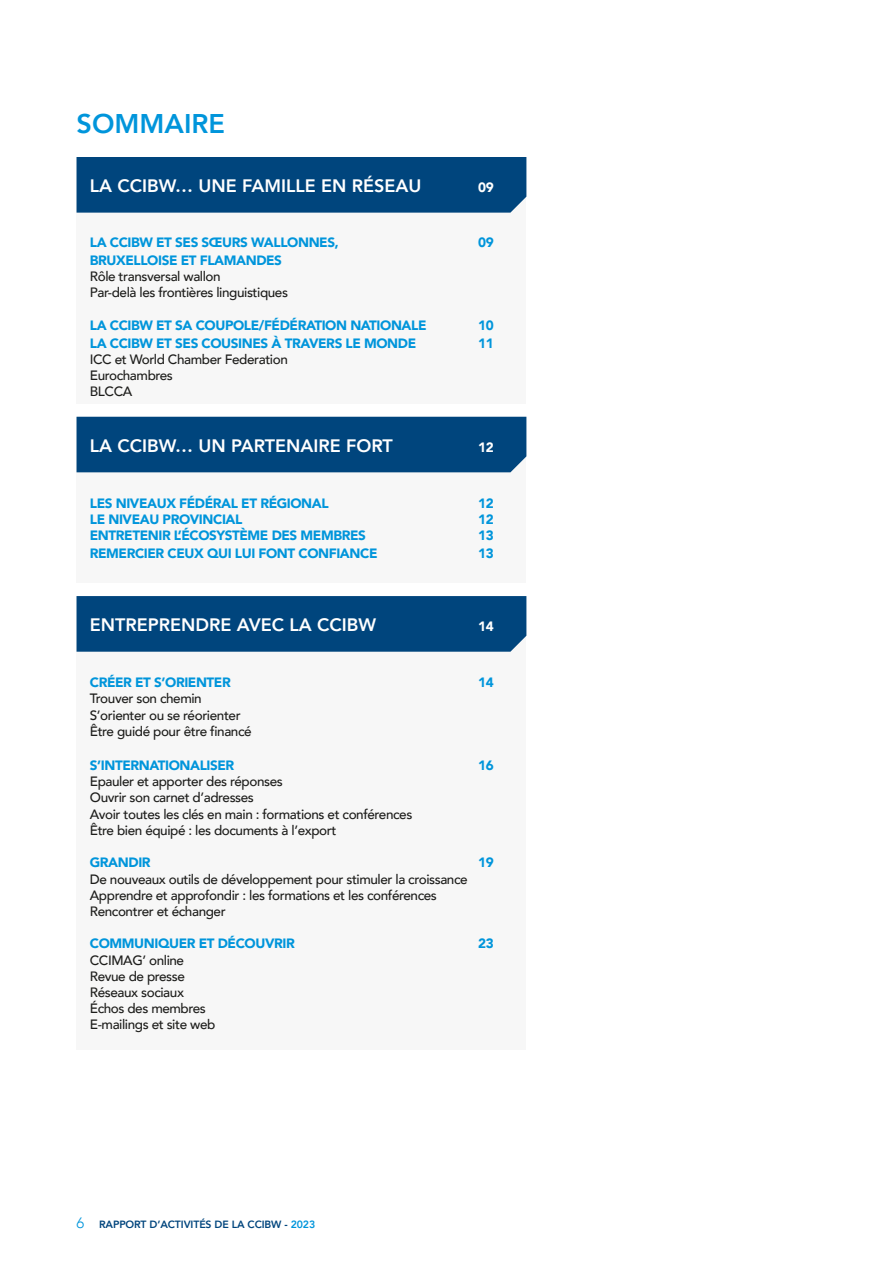
<style>
.page{position:relative;width:893px;height:1263px;background:#fff}
.page>*{position:absolute;margin:0;border:0;box-sizing:border-box;transform-origin:0 0}
.t1{font:800 27px "Avenir";color:#0095db}
.t2{font:800 18px "Avenir";color:#fff}
.Style_de_paragraphe_1{font:500 13.5px/16.2px "Avenir";letter-spacing:-.03em;color:#1d1d1b}
.Style_de_paragraphe_1-2{font:900 13.5px "Avenir";letter-spacing:-.03em;color:#0095db}
.sommaire_T2{font:500 13.5px/16.2px "Avenir";letter-spacing:-.03em;color:#1d1d1b}
.sommaire_T2-2{font:900 13.5px "Avenir";letter-spacing:-.03em;color:#0095db}
.t3{font:900 13.5px "Avenir";color:#fff}
.t4{font:800 10.5px "Avenir";letter-spacing:-.01em;color:#00457d}
.s1{font-weight:300;font-size:15px;color:#0095db}
.s2{color:#0095db}
</style>
<div class="page">
<div style="left:77px;top:157px;width:449px;height:247px;background:#f7f7f7"></div>
<div style="left:77px;top:417px;width:449px;height:166px;background:#f7f7f7"></div>
<div style="left:77px;top:596px;width:449px;height:454px;background:#f7f7f7"></div>
<div style="left:77px;top:157px;width:449px;height:56px;background:#00457d"></div>
<div style="left:77px;top:417px;width:449px;height:55px;background:#00457d"></div>
<div style="left:77px;top:596px;width:449px;height:56px;background:#00457d"></div>
<p class="t1" style="left:77px;top:103px;width:150px">SOMMAIRE</p>
<p class="t2" style="left:90px;top:172px;width:333px">LA CCIBW… UNE FAMILLE EN RÉSEAU</p>
<p class="t3" style="left:478px;top:176px;width:17px">09</p>
<p class="Style_de_paragraphe_1-2" style="left:90px;top:230px;width:250px">LA CCIBW ET SES SŒURS WALLONNES,</p>
<p class="Style_de_paragraphe_1-2" style="left:478px;top:230px;width:17px">09</p>
<p class="Style_de_paragraphe_1-2" style="left:90px;top:248px;width:194px">BRUXELLOISE ET FLAMANDES</p>
<p class="Style_de_paragraphe_1" style="left:90px;top:267px;width:132px">Rôle transversal wallon</p>
<p class="Style_de_paragraphe_1" style="left:90px;top:284px;width:200px">Par-delà les frontières linguistiques</p>
<p class="Style_de_paragraphe_1-2" style="left:90px;top:313px;width:338px">LA CCIBW ET SA COUPOLE/FÉDÉRATION NATIONALE</p>
<p class="Style_de_paragraphe_1-2" style="left:478px;top:313px;width:17px">10</p>
<p class="Style_de_paragraphe_1-2" style="left:90px;top:331px;width:328px">LA CCIBW ET SES COUSINES À TRAVERS LE MONDE</p>
<p class="Style_de_paragraphe_1-2" style="left:478px;top:331px;width:17px">11</p>
<p class="Style_de_paragraphe_1" style="left:90px;top:350px;width:200px">ICC et World Chamber Federation</p>
<p class="Style_de_paragraphe_1" style="left:90px;top:366px;width:85px">Eurochambres</p>
<p class="Style_de_paragraphe_1" style="left:90px;top:383px;width:44px">BLCCA</p>
<p class="t2" style="left:90px;top:431px;width:304px">LA CCIBW… UN PARTENAIRE FORT</p>
<p class="t3" style="left:478px;top:435px;width:17px">12</p>
<p class="Style_de_paragraphe_1-2" style="left:90px;top:492px;width:240px">LES NIVEAUX FÉDÉRAL ET RÉGIONAL</p>
<p class="Style_de_paragraphe_1-2" style="left:478px;top:492px;width:17px">12</p>
<p class="Style_de_paragraphe_1-2" style="left:90px;top:508px;width:154px">LE NIVEAU PROVINCIAL</p>
<p class="Style_de_paragraphe_1-2" style="left:478px;top:508px;width:17px">12</p>
<p class="Style_de_paragraphe_1-2" style="left:90px;top:524px;width:277px">ENTRETENIR L’ÉCOSYSTÈME DES MEMBRES</p>
<p class="Style_de_paragraphe_1-2" style="left:478px;top:524px;width:17px">13</p>
<p class="Style_de_paragraphe_1-2" style="left:90px;top:542px;width:289px">REMERCIER CEUX QUI LUI FONT CONFIANCE</p>
<p class="Style_de_paragraphe_1-2" style="left:478px;top:542px;width:17px">13</p>
<p class="t2" style="left:90px;top:611px;width:288px">ENTREPRENDRE AVEC LA CCIBW</p>
<p class="t3" style="left:478px;top:615px;width:17px">14</p>
<p class="Style_de_paragraphe_1-2" style="left:90px;top:671px;width:142px">CRÉER ET S’ORIENTER</p>
<p class="Style_de_paragraphe_1-2" style="left:478px;top:671px;width:17px">14</p>
<p class="Style_de_paragraphe_1" style="left:90px;top:690px;width:113px">Trouver son chemin</p>
<p class="Style_de_paragraphe_1" style="left:90px;top:706px;width:152px">S’orienter ou se réorienter</p>
<p class="Style_de_paragraphe_1" style="left:90px;top:722px;width:163px">Être guidé pour être financé</p>
<p class="Style_de_paragraphe_1-2" style="left:90px;top:754px;width:146px">S’INTERNATIONALISER</p>
<p class="Style_de_paragraphe_1-2" style="left:478px;top:754px;width:17px">16</p>
<p class="Style_de_paragraphe_1" style="left:90px;top:773px;width:194px">Epauler et apporter des réponses</p>
<p class="Style_de_paragraphe_1" style="left:90px;top:789px;width:166px">Ouvrir son carnet d’adresses</p>
<p class="Style_de_paragraphe_1" style="left:90px;top:805px;width:324px">Avoir toutes les clés en main : formations et conférences<br>Être bien équipé : les documents à l’export</p>
<p class="sommaire_T2-2" style="left:90px;top:851px;width:62px">GRANDIR</p>
<p class="sommaire_T2-2" style="left:478px;top:851px;width:17px">19</p>
<p class="Style_de_paragraphe_1" style="left:90px;top:870px;width:379px">De nouveaux outils de développement pour stimuler la croissance</p>
<p class="Style_de_paragraphe_1" style="left:90px;top:886px;width:348px">Apprendre et approfondir : les formations et les conférences</p>
<p class="Style_de_paragraphe_1" style="left:90px;top:902px;width:137px">Rencontrer et échanger</p>
<p class="sommaire_T2-2" style="left:90px;top:932px;width:206px">COMMUNIQUER ET DÉCOUVRIR</p>
<p class="sommaire_T2-2" style="left:478px;top:932px;width:17px">23</p>
<p class="sommaire_T2" style="left:90px;top:951px;width:96px">CCIMAG’ online</p>
<p class="sommaire_T2" style="left:90px;top:967px;width:97px">Revue de presse<br>Réseaux sociaux</p>
<p class="sommaire_T2" style="left:90px;top:999px;width:118px">Échos des membres</p>
<p class="sommaire_T2" style="left:90px;top:1016px;width:127px">E-mailings et site web</p>
<p class="t4" style="left:77px;top:1216px;width:240px"><span class="s1">6</span> RAPPORT D’ACTIVITÉS DE LA CCIBW - <span class="s2">2023</span></p>
</div>
